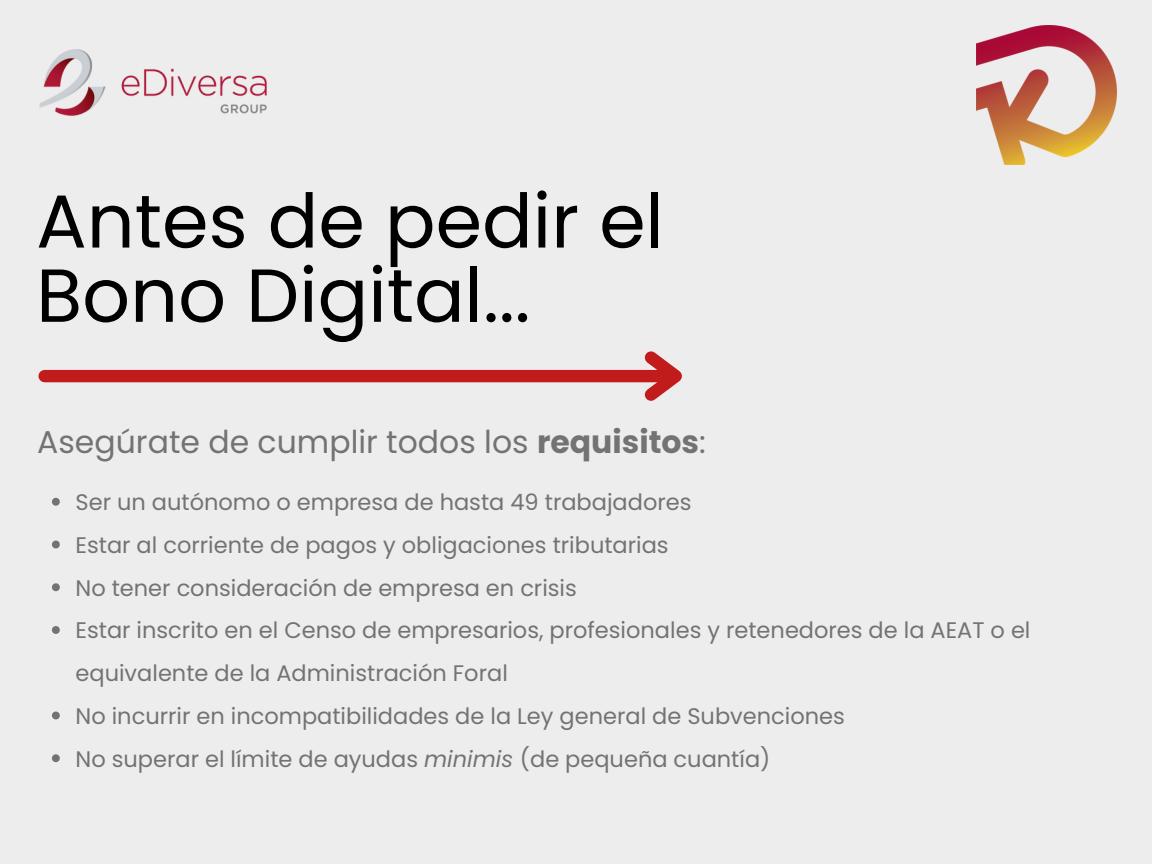
<style>
.page{position:relative;width:1152px;height:864px;background:#ededed}
.page>*{position:absolute;margin:0;border:0;box-sizing:border-box;transform-origin:0 0}
.t1{font:75px/74.2px "Poppins";color:#000}
.t2{font:31.5px "Poppins";color:#737373}
.t3{font:22.5px/42.8px "Poppins";color:#737373}
.s1{font-weight:700}
.s2{font-style:italic}
</style>
<div class="page">
<img style="left:39px;top:49px;width:228px;height:67px">
<svg style="left:52px;top:498px;width:8px;height:8px"></svg>
<svg style="left:52px;top:541px;width:8px;height:7px"></svg>
<svg style="left:52px;top:583px;width:8px;height:8px"></svg>
<svg style="left:52px;top:626px;width:8px;height:8px"></svg>
<svg style="left:52px;top:712px;width:8px;height:7px"></svg>
<svg style="left:52px;top:754px;width:8px;height:8px"></svg>
<div style="left:45px;top:370px;width:628px;height:12px;background:#c21b1b"></div>
<svg style="left:634px;top:351px;width:48px;height:50px"></svg>
<img style="left:977px;top:25px;width:139px;height:140px">
<p class="t1" style="left:36px;top:184px;width:629px">Antes de pedir el<br>Bono Digital...</p>
<p class="t2" style="left:37px;top:420px;width:670px">Asegúrate de cumplir todos los <span class="s1">requisitos</span>:</p>
<p class="t3" style="left:76px;top:481px;width:617px">Ser un autónomo o empresa de hasta 49 trabajadores</p>
<p class="t3" style="left:76px;top:524px;width:595px">Estar al corriente de pagos y obligaciones tributarias</p>
<p class="t3" style="left:76px;top:566px;width:503px">No tener consideración de empresa en crisis</p>
<p class="t3" style="left:76px;top:609px;width:956px">Estar inscrito en el Censo de empresarios, profesionales y retenedores de la AEAT o el equivalente de la Administración Foral</p>
<p class="t3" style="left:76px;top:695px;width:771px">No incurrir en incompatibilidades de la Ley general de Subvenciones</p>
<p class="t3" style="left:76px;top:737px;width:696px">No superar el límite de ayudas <span class="s2">minimis</span> (de pequeña cuantía)</p>
</div>
